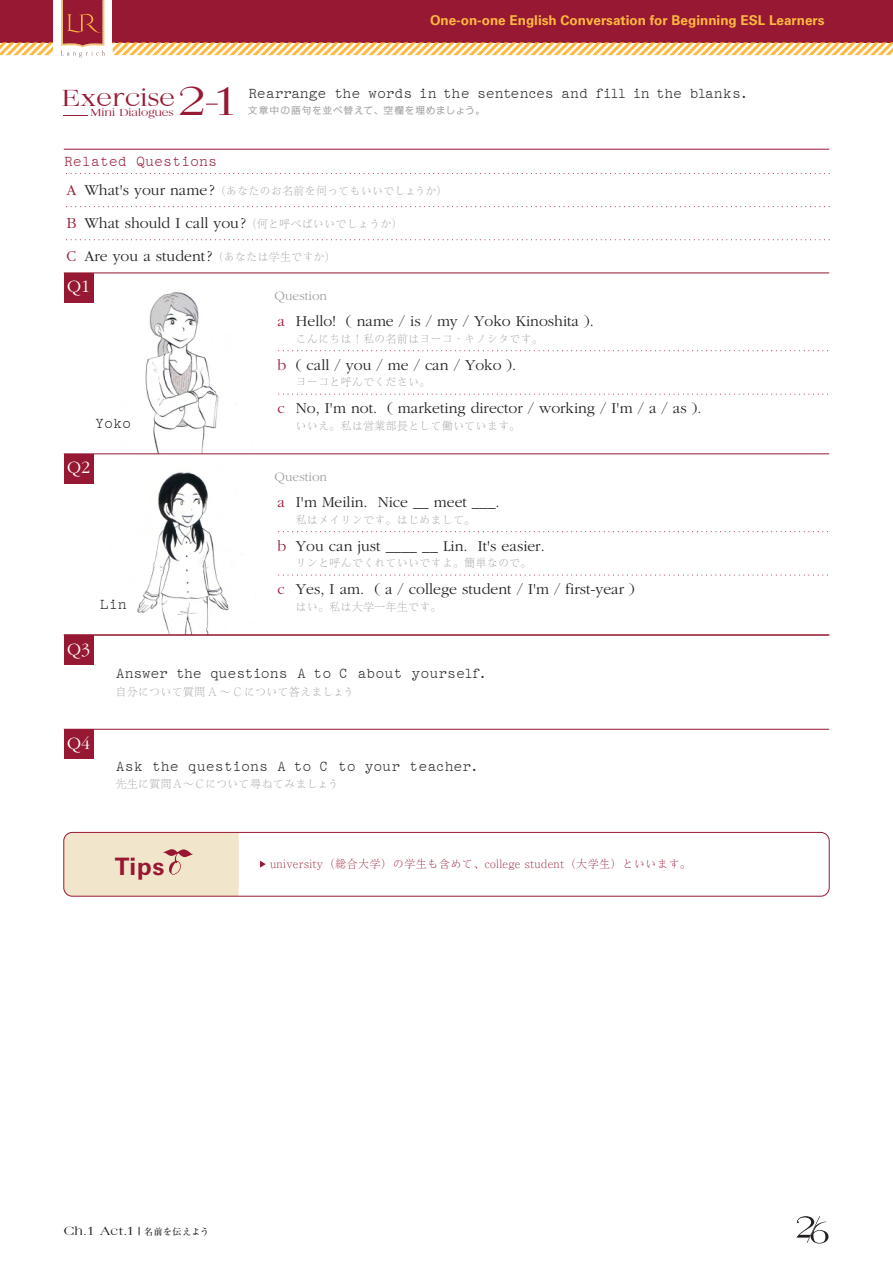
<style>
.page{position:relative;width:893px;height:1263px;background:#fff}
.page>*{position:absolute;margin:0;border:0;box-sizing:border-box;transform-origin:0 0}
.t1{font:300 40.5px "Quantas Broad";color:#971833}
.t2{font:300 24px "Quantas Broad";color:#971833}
.t3{font:700 24px "Univers";color:#971833}
.t4{font:300 18px "Garamond";color:#fff}
.t5{font:300 15.75px/33px "Garamond";color:#231f20}
.t6{font:300 15.75px/33px "Garamond";color:#971833;text-align:justify}
.t7{font:15px "Pica 10 Pitch BT";letter-spacing:-.02em;color:#231f20}
.t8{font:15px "Pica 10 Pitch BT";color:#231f20}
.t9{font:15px "Pica 10 Pitch BT";color:#971833}
.t10{font:700 13.5px "Univers";color:#fdb940}
.t11{font:300 13.5px "Garamond";color:#9d9fa2}
.t12{font:300 12px "Quantas Broad";color:#231f20}
.t13{font:300 11.25px "Jomin Std";color:#9d9fa2}
.t14{font:300 11.25px "Jomin Std";letter-spacing:.025em;color:#971833}
.t15{font:300 10.5px "Quantas Broad";letter-spacing:-.02em;color:#971833}
.t16{font:9.75px "Kakumin Pro";letter-spacing:.075em;color:#9d9fa2}
.s1{font-family:"Garamond";font-size:15.75px;color:#231f20}
.s2{font-family:"Jomin Std";font-size:11.25px;color:#9d9fa2}
.s3{font-family:"Ryumin Pro";font-weight:500;font-size:9px}
</style>
<div class="page">
<img style="left:109px;top:291px;width:148px;height:163px">
<img style="left:137px;top:472px;width:92px;height:162px">
<svg style="left:279px;top:394px;width:549px;height:1px"></svg>
<svg style="left:279px;top:350px;width:549px;height:1px"></svg>
<svg style="left:279px;top:575px;width:549px;height:1px"></svg>
<svg style="left:279px;top:531px;width:549px;height:1px"></svg>
<svg style="left:0;top:0;width:893px;height:57px;background:#b24d52"></svg>
<div style="left:64px;top:273px;width:30px;height:30px;background:#971833"></div>
<div style="left:64px;top:454px;width:30px;height:30px;background:#971833"></div>
<hr style="left:64px;top:149px;width:765px;height:1px;background:#971833">
<svg style="left:66px;top:173px;width:763px;height:1px"></svg>
<svg style="left:66px;top:206px;width:763px;height:1px"></svg>
<svg style="left:66px;top:239px;width:763px;height:1px"></svg>
<hr style="left:64px;top:273px;width:765px;height:1px;background:#971833">
<hr style="left:64px;top:454px;width:765px;height:1px;background:#971833">
<div style="left:64px;top:635px;width:30px;height:30px;background:#971833"></div>
<hr style="left:64px;top:635px;width:765px;height:1px;background:#971833">
<div style="left:64px;top:729px;width:30px;height:30px;background:#971833"></div>
<hr style="left:64px;top:729px;width:765px;height:1px;background:#971833">
<svg style="left:63px;top:115px;width:25px;height:1px"></svg>
<svg style="left:206px;top:104px;width:12px;height:1px"></svg>
<svg style="left:796px;top:1216px;width:32px;height:27px"></svg>
<div style="left:64px;top:832px;width:765px;height:64px;border:1px solid #971833;border-radius:9px"></div>
<svg style="left:260px;top:861px;width:6px;height:6px"></svg>
<div style="left:64px;top:832px;width:175px;height:64px;background:#f1e6cc"></div>
<p class="t10" style="left:430px;top:13px;width:396px">One-on-one English Conversation for Beginning ESL Learners</p>
<h1 class="t1" style="left:177px;top:78px;width:65px">21</h1>
<h2 class="t2" style="left:62px;top:84px;width:115px">Exercise</h2>
<p class="t15" style="left:91px;top:106px;width:85px">Mini Dialogues</p>
<p class="t7" style="left:248px;top:85px;width:502px">Rearrange the words in the sentences and fill in the blanks.</p>
<p class="t16" style="left:248px;top:103px;width:239px">文章中の語句を並べ替えて、空欄を埋めましょう。</p>
<p class="t9" style="left:64px;top:153px;width:155px">Related Questions</p>
<p class="t13" style="left:84px;top:181px;width:365px"><span class="s1">What's your name ?</span>（あなたのお名前を伺ってもいいでしょうか）</p>
<p class="t5" style="left:84px;top:207px;width:320px">What should I call you ? <span class="s2">（何と呼べばいいでしょうか）<br></span>Are you a student?<span class="s2">（あなたは学生ですか）</span></p>
<p class="t6" style="left:66px;top:174px;width:12px">A B C</p>
<p class="t4" style="left:67px;top:277px;width:25px">Q1</p>
<p class="t8" style="left:95px;top:414px;width:38px">Yoko</p>
<p class="t4" style="left:67px;top:458px;width:25px">Q2</p>
<p class="t8" style="left:100px;top:596px;width:29px">Lin</p>
<p class="t4" style="left:67px;top:639px;width:25px">Q3</p>
<p class="t11" style="left:274px;top:289px;width:54px">Question</p>
<p class="t6" style="left:278px;top:305px;width:9px">a</p>
<p class="t6" style="left:278px;top:348px;width:10px">b</p>
<p class="t6" style="left:278px;top:392px;width:9px">c</p>
<p class="t5" style="left:296px;top:305px;width:299px">Hello! ( name / is / my / Yoko Kinoshita ).</p>
<p class="t5" style="left:296px;top:348px;width:222px">( call / you / me / can / Yoko ).</p>
<p class="t5" style="left:296px;top:392px;width:407px">No, I'm not. ( marketing director / working / I'm / a / as ).</p>
<p class="t13" style="left:296px;top:329px;width:249px">こんにちは！私の名前はヨーコ・キノシタです。</p>
<p class="t13" style="left:296px;top:372px;width:136px">ヨーコと呼んでください。</p>
<p class="t13" style="left:296px;top:416px;width:226px">いいえ。私は営業部長として働いています。</p>
<p class="t11" style="left:274px;top:470px;width:54px">Question</p>
<p class="t6" style="left:278px;top:486px;width:9px">a</p>
<p class="t6" style="left:278px;top:529px;width:10px">b</p>
<p class="t6" style="left:278px;top:573px;width:9px">c</p>
<p class="t5" style="left:296px;top:486px;width:205px">I'm Meilin. Nice __ meet ___.</p>
<p class="t5" style="left:296px;top:529px;width:250px">You can just ____ __ Lin. It's easier.</p>
<p class="t5" style="left:296px;top:573px;width:340px">Yes, I am. ( a / college student / I'm / first-year )</p>
<p class="t13" style="left:296px;top:510px;width:181px">私はメイリンです。はじめまして。</p>
<p class="t13" style="left:296px;top:553px;width:238px">リンと呼んでくれていいですよ。簡単なので。</p>
<p class="t13" style="left:296px;top:597px;width:148px">はい。私は大学一年生です。</p>
<p class="t7" style="left:116px;top:665px;width:373px">Answer the questions A to C about yourself.</p>
<p class="t4" style="left:67px;top:734px;width:25px">Q4</p>
<p class="t13" style="left:115px;top:682px;width:240px">自分について質問 A ～ C について答えましょう</p>
<p class="t8" style="left:116px;top:757px;width:365px">Ask the questions A to C to your teacher.</p>
<p class="t13" style="left:115px;top:775px;width:225px">先生に質問Ａ～Ｃについて尋ねてみましょう</p>
<h2 class="t3" style="left:115px;top:852px;width:51px">Tips</h2>
<p class="t14" style="left:270px;top:854px;width:423px">university（総合大学）の学生も含めて、college student（大学生）といいます。</p>
<p class="t12" style="left:64px;top:1224px;width:147px">Ch.1 Act.1 <span class="s3">名前を伝えよう</span></p>
</div>
